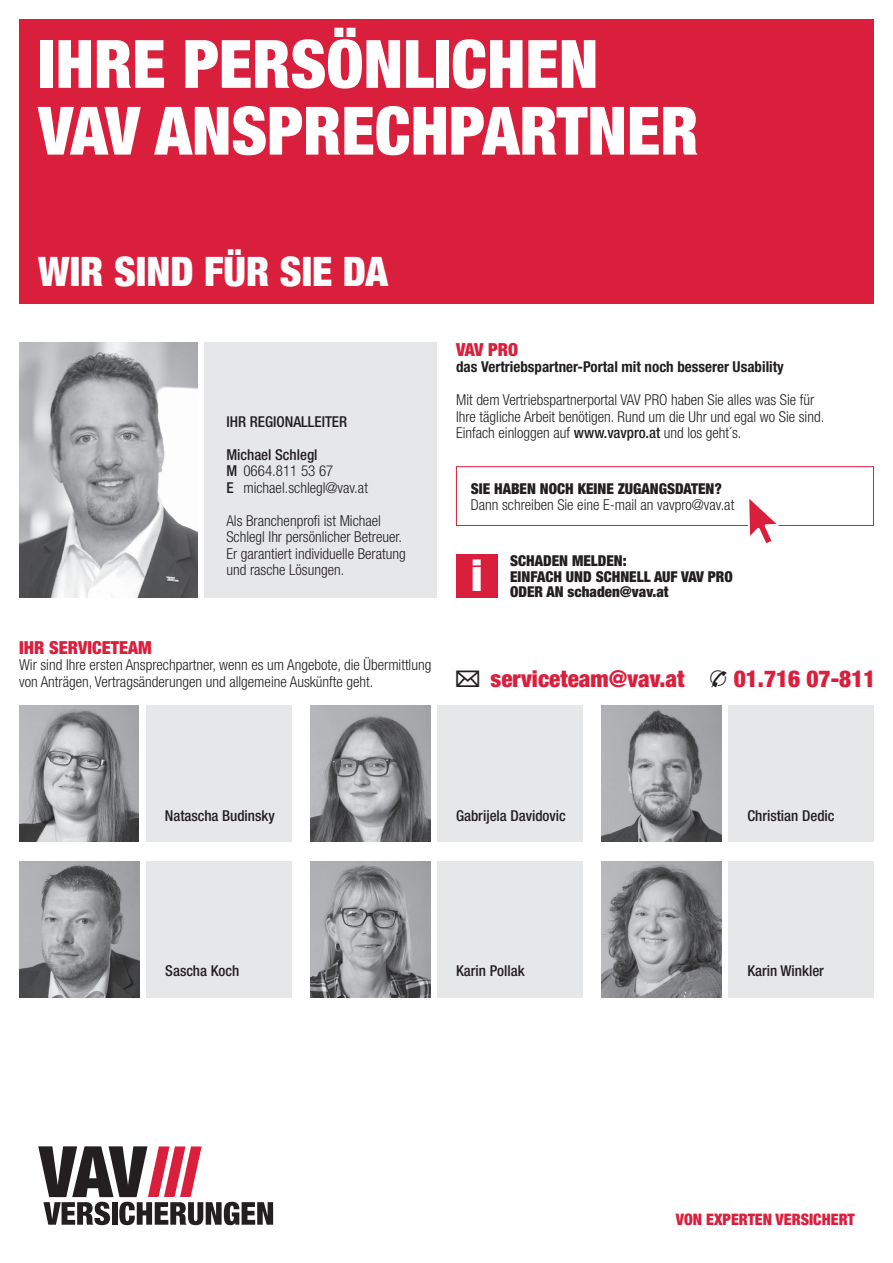
<style>
.page{position:relative;width:893px;height:1263px;background:#fff}
.page>*{position:absolute;margin:0;border:0;box-sizing:border-box;transform-origin:0 0}
.t1{font:900 condensed 66.75px/66.8px "Helvetica Neue";color:#fff}
.t2{font:900 condensed 44.1px "Helvetica Neue";color:#fff}
.t3{font:900 condensed 40.5px "Helvetica Neue";color:#fff}
.t4{font:900 condensed 23.25px "Helvetica Neue";color:#da1f3d}
.t5{font:900 condensed 18px "Helvetica Neue";color:#da1f3d}
.t6{font:900 condensed 15.75px "Helvetica Neue";color:#da1f3d}
.t7{font:300 condensed 15px/16.5px "Helvetica Neue";color:#231f20}
.t8{font:500 condensed 15px "Helvetica Neue";color:#231f20}
.t9{font:900 condensed 15px/16.5px "Helvetica Neue";color:#231f20}
.t10{font:700 condensed 15px "Helvetica Neue";color:#231f20}
.s1{font-weight:500}
.s2{color:#231f20}
</style>
<div class="page">
<div style="left:19px;top:19px;width:855px;height:285px;background:#da1f3d"></div>
<div style="left:204px;top:342px;width:233px;height:255px;background:#e6e7e9"></div>
<svg style="left:38px;top:1146px;width:235px;height:79px"></svg>
<div style="left:456px;top:466px;width:418px;height:60px;border:1px solid #da1f3d"></div>
<svg style="left:746px;top:499px;width:35px;height:44px"></svg>
<div style="left:456px;top:554px;width:41px;height:43px;background:#da1f3d"></div>
<div style="left:146px;top:706px;width:145px;height:136px;background:#e6e7e9"></div>
<img style="left:19px;top:706px;width:120px;height:136px">
<div style="left:437px;top:706px;width:146px;height:136px;background:#e6e7e9"></div>
<img style="left:310px;top:706px;width:121px;height:136px">
<div style="left:728px;top:706px;width:146px;height:136px;background:#e6e7e9"></div>
<img style="left:602px;top:706px;width:120px;height:136px">
<div style="left:147px;top:861px;width:145px;height:136px;background:#e6e7e9"></div>
<img style="left:20px;top:861px;width:119px;height:136px">
<div style="left:437px;top:861px;width:146px;height:136px;background:#e6e7e9"></div>
<img style="left:310px;top:861px;width:121px;height:136px">
<div style="left:728px;top:861px;width:146px;height:136px;background:#e6e7e9"></div>
<img style="left:602px;top:861px;width:120px;height:136px">
<img style="left:19px;top:342px;width:179px;height:255px">
<h1 class="t1" style="left:38px;top:27px;width:662px">IHRE PERSÖNLICHEN<br>VAV ANSPRECHPARTNER</h1>
<h3 class="t3" style="left:38px;top:239px;width:352px">WIR SIND FÜR SIE DA</h3>
<p class="t8" style="left:226px;top:412px;width:122px">Ihr Regionalleiter</p>
<p class="t7" style="left:226px;top:446px;width:143px"><span class="s1">Michael Schlegl<br>M</span> 0664.811 53 67<br><span class="s1">E</span> michael.schlegl@vav.at</p>
<p class="t7" style="left:226px;top:512px;width:181px">Als Branchenprofi ist Michael<br>Schlegl Ihr persönlicher Betreuer.<br>Er garantiert individuelle Beratung und rasche Lösungen.</p>
<p class="t5" style="left:19px;top:636px;width:134px">Ihr SERVICETEAM</p>
<p class="t7" style="left:19px;top:657px;width:414px">Wir sind Ihre ersten Ansprechpartner, wenn es um Angebote, die Übermittlung von Anträgen, Vertragsänderungen und allgemeine Auskünfte geht.</p>
<p class="t5" style="left:456px;top:338px;width:64px">VAV PRO</p>
<p class="t10" style="left:456px;top:358px;width:329px">das Vertriebspartner-Portal mit noch besserer Usability</p>
<p class="t7" style="left:456px;top:392px;width:370px">Mit dem Vertriebspartnerportal VAV PRO haben Sie alles was Sie für<br>Ihre tägliche Arbeit benötigen. Rund um die Uhr und egal wo Sie sind.<br>Einfach einloggen auf <span class="s1">www.vavpro.at</span> und los geht´s.</p>
<p class="t9" style="left:471px;top:480px;width:253px">SIE HABEN NOCH KEINE ZUGANGSDATEN?</p>
<p class="t7" style="left:471px;top:497px;width:265px">Dann schreiben Sie eine E-mail an vavpro@vav.at</p>
<h2 class="t2" style="left:471px;top:548px;width:13px">i</h2>
<p class="t9" style="left:510px;top:552px;width:224px">SCHADEN MELDEN:<br>EINFACH UND SCHNELL AUF VAV PRO</p>
<p class="t9" style="left:510px;top:584px;width:160px">ODER AN schaden@vav.at</p>
<h3 class="t4" style="left:456px;top:664px;width:421px"><span class="s2">•</span> serviceteam@vav.at <span class="s2">•</span> 01.716 07-811</h3>
<p class="t8" style="left:165px;top:806px;width:112px">Natascha Budinsky</p>
<p class="t8" style="left:456px;top:806px;width:111px">Gabrijela Davidovic</p>
<p class="t8" style="left:747px;top:806px;width:89px">Christian Dedic</p>
<p class="t8" style="left:165px;top:962px;width:75px">Sascha Koch</p>
<p class="t8" style="left:456px;top:962px;width:70px">Karin Pollak</p>
<p class="t8" style="left:747px;top:962px;width:78px">Karin Winkler</p>
<p class="t6" style="left:676px;top:1206px;width:180px">VON EXPERTEN VERSICHERT</p>
</div>
